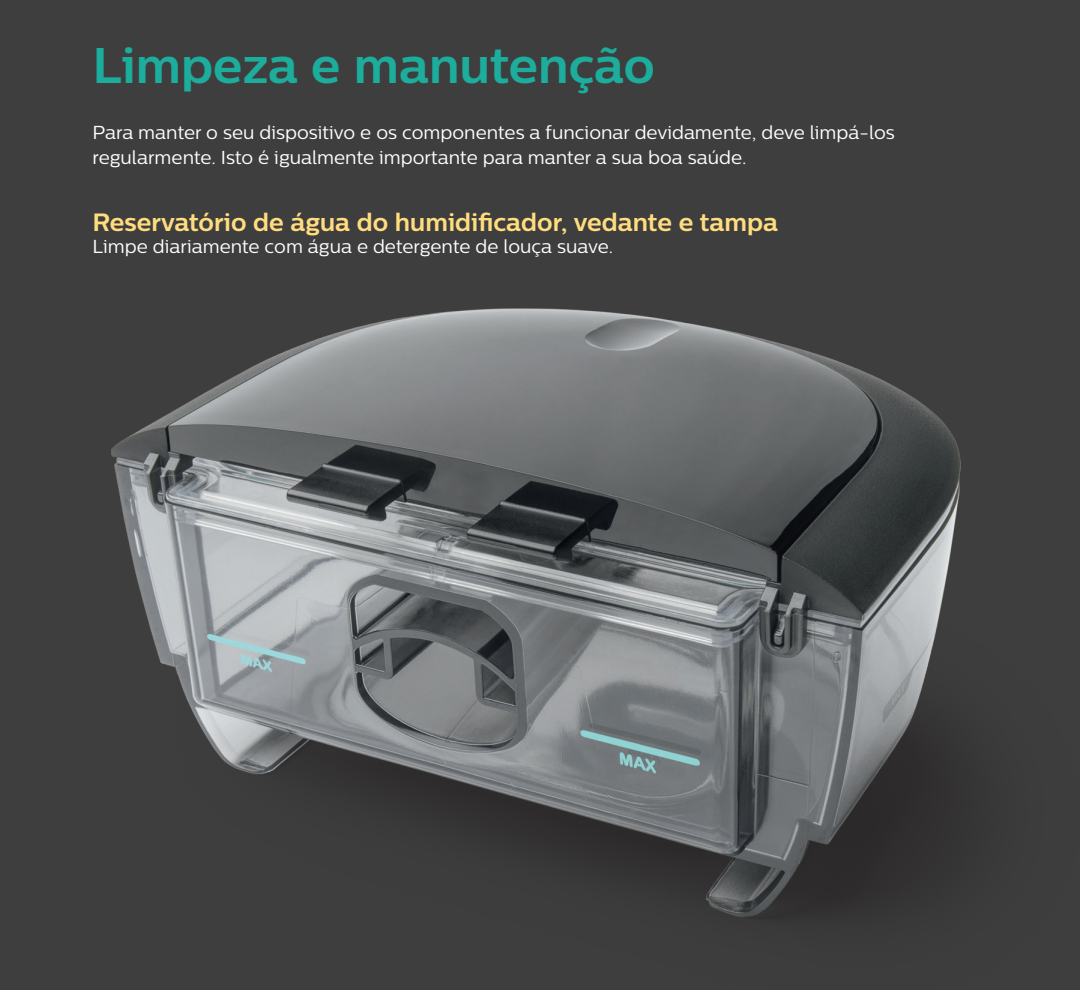
<style>
.page{position:relative;width:1080px;height:990px;background:#fff}
.page>*{position:absolute;margin:0;border:0;box-sizing:border-box;transform-origin:0 0}
._05_Main_Heading_Sma{font:700 50px "Centrale Sans";color:#1cad9c}
._01_Body_Copy{font:700 25px "Centrale Sans";color:#ffdc7e}
._01_Body_Copy-2{font:18.75px/25px "Centrale Sans";color:#fff}
</style>
<div class="page">
<img style="left:0;top:0;width:1080px;height:990px">
<p class="_05_Main_Heading_Sma" style="left:92px;top:35px;width:564px">Limpeza e manutenção</p>
<p class="_01_Body_Copy-2" style="left:92px;top:120px;width:804px">Para manter o seu dispositivo e os componentes a funcionar devidamente, deve limpá-los regularmente. Isto é igualmente importante para manter a sua boa saúde.</p>
<p class="_01_Body_Copy" style="left:92px;top:207px;width:687px">Reservatório de água do humidificador, vedante e tampa</p>
<p class="_01_Body_Copy-2" style="left:92px;top:234px;width:522px">Limpe diariamente com água e detergente de louça suave.</p>
</div>
